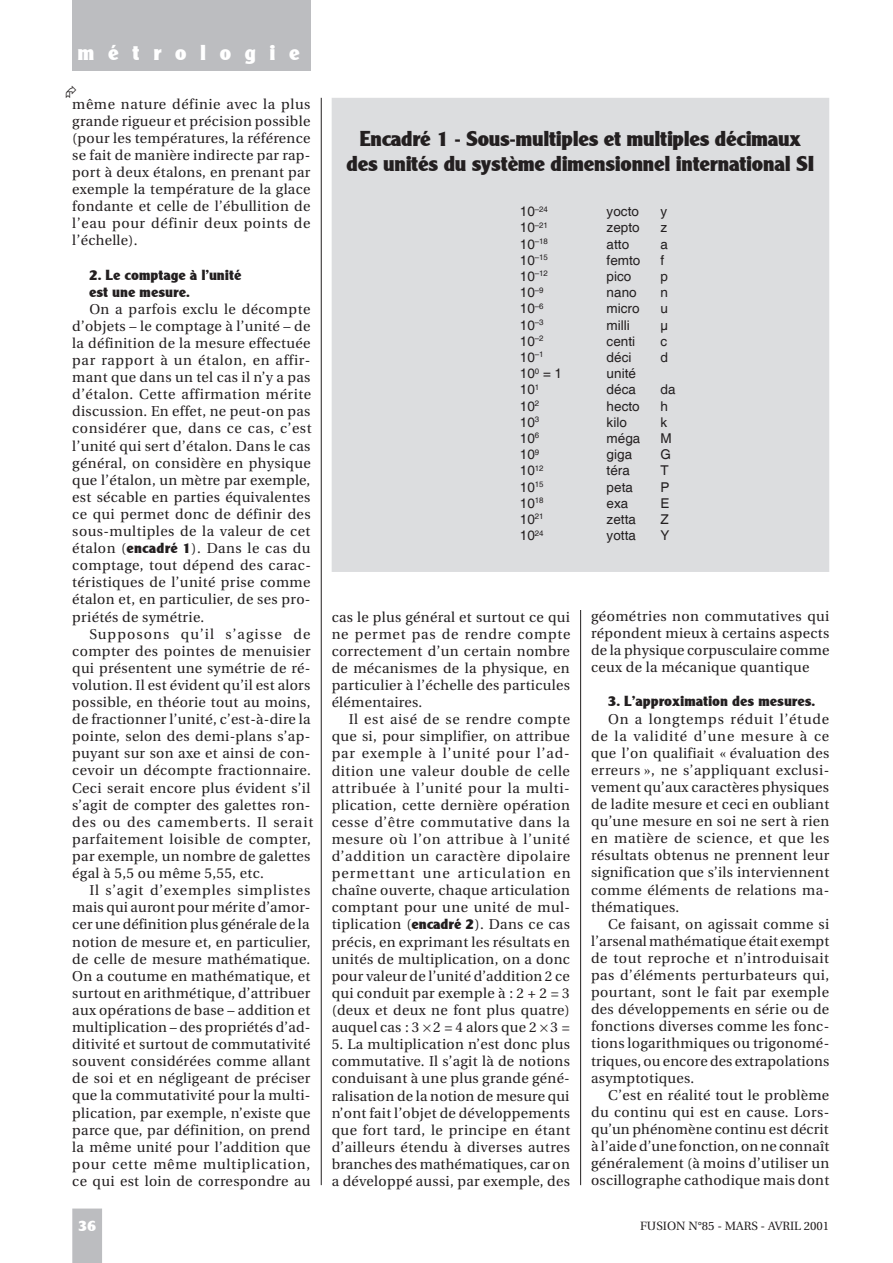
<style>
.page{position:relative;width:893px;height:1263px;background:#fff}
.page>*{position:absolute;margin:0;border:0;box-sizing:border-box;transform-origin:0 0}
.t1{font:21px/25.2px "Clear Black DB Normal";color:#231f20;text-align:center}
.t2{font:21px "Clear Black DB Normal";letter-spacing:.665em;color:#fff}
.t3{font:15px "Clear Black DB Normal";color:#fff}
.t4{font:14.25px/17.1px "Utopia";letter-spacing:.02em;color:#231f20;text-align:justify}
.t5{font:14.25px/17.1px "Clear Black DB Normal";letter-spacing:.02em;color:#231f20}
.t6{font:13.5px "Helvetica";color:#231f20}
.t7{font:12px "Utopia";color:#231f20}
.t8{font:7.8px "Helvetica";color:#231f20}
.s1{font-family:"Clear Black DB Normal"}
.s2{font-size:13.5px}
</style>
<div class="page">
<div style="left:72px;top:0;width:238px;height:71px;background:#bcbdc0"></div>
<hr style="left:321px;top:98px;width:1px;height:1087px;background:#231f20">
<hr style="left:580px;top:98px;width:1px;height:1087px;background:#231f20">
<div style="left:72px;top:1208px;width:30px;height:55px;background:#bcbdc0"></div>
<div style="left:538px;top:76px;width:80px;height:534px;background:#fff"></div>
<div style="left:332px;top:99px;width:496px;height:472px;background:#dcdddf"></div>
<div style="left:332px;top:98px;width:497px;height:474px;border:2px solid #dcdddf"></div>
<h1 class="t2" style="left:78px;top:40px;width:223px">métrologie</h1>
<p class="t4" style="left:72px;top:95px;width:240px">même nature définie avec la plus grande rigueur et précision possible (pour les températures, la référence se fait de manière indirecte par rap&shy;port à deux étalons, en prenant par exemple la température de la glace fondante et celle de l’ébullition de l’eau pour définir deux points de l’échelle).</p>
<p class="t5" style="left:89px;top:266px;width:154px">2. Le comptage à l’unité est une mesure.</p>
<p class="t4" style="left:72px;top:301px;width:241px;text-indent:17px">On a parfois exclu le décompte d’objets – le comptage à l’unité – de la définition de la mesure effectuée par rapport à un étalon, en affir&shy;mant que dans un tel cas il n’y a pas d’étalon. Cette affirmation mérite discussion. En effet, ne peut-on pas considérer que, dans ce cas, c’est l’unité qui sert d’étalon. Dans le cas général, on considère en physique que l’étalon, un mètre par exemple, est sécable en parties équivalentes ce qui permet donc de définir des sous-multiples de la valeur de cet étalon (<span class="s1">encadré 1</span>). Dans le cas du comptage, tout dépend des carac&shy;téristiques de l’unité prise comme étalon et, en particulier, de ses pro&shy;priétés de symétrie.</p>
<p class="t4" style="left:72px;top:625px;width:242px;text-align:left;text-indent:17px">Supposons qu’il s’agisse de compter des pointes de menuisier qui présentent une symétrie de ré&shy;volution. Il est évident qu’il est alors possible, en théorie tout au moins, de fractionner l’unité, c’est-à-dire la pointe, selon des demi-plans s’ap&shy;puyant sur son axe et ainsi de con&shy;cevoir un décompte fractionnaire.<br>Ceci serait encore plus évident s’il s’agit de compter des galettes ron&shy;des ou des camemberts. Il serait parfaitement loisible de compter, par exemple, un nombre de galettes égal à 5,5 ou même 5,55, etc.</p>
<p class="t4" style="left:72px;top:882px;width:240px;text-indent:17px">Il s’agit d’exemples simplistes mais qui auront pour mérite d’amor&shy;cer une définition plus générale de la notion de mesure et, en particulier, de celle de mesure mathématique.<br>On a coutume en mathématique, et surtout en arithmétique, d’attribuer aux opérations de base – addition et multiplication – des propriétés d’ad&shy;ditivité et surtout de commutativité souvent considérées comme allant de soi et en négligeant de préciser que la commutativité pour la multi&shy;plication, par exemple, n’existe que parce que, par définition, on prend la même unité pour l’addition que pour cette même multiplication, ce qui est loin de correspondre au</p>
<h1 class="t1" style="left:347px;top:126px;width:469px">Encadré 1 - Sous-multiples et multiples décimaux des unités du système dimensionnel international SI</h1>
<p class="t8" style="left:520px;top:204px;width:30px"><span class="s2">10</span>–24</p>
<p class="t6" style="left:607px;top:204px;width:34px">yocto</p>
<p class="t6" style="left:661px;top:204px;width:8px">y</p>
<p class="t8" style="left:520px;top:221px;width:30px"><span class="s2">10</span>–21</p>
<p class="t6" style="left:607px;top:220px;width:35px">zepto</p>
<p class="t6" style="left:661px;top:220px;width:8px">z</p>
<p class="t8" style="left:520px;top:237px;width:30px"><span class="s2">10</span>–18</p>
<p class="t6" style="left:607px;top:236px;width:24px">atto</p>
<p class="t6" style="left:661px;top:236px;width:9px">a</p>
<p class="t8" style="left:520px;top:253px;width:30px"><span class="s2">10</span>–15</p>
<p class="t6" style="left:607px;top:252px;width:35px">femto</p>
<p class="t6" style="left:661px;top:252px;width:5px">f</p>
<p class="t8" style="left:520px;top:269px;width:30px"><span class="s2">10</span>–12</p>
<p class="t6" style="left:607px;top:268px;width:26px">pico</p>
<p class="t6" style="left:661px;top:268px;width:9px">p</p>
<p class="t6" style="left:520px;top:285px;width:25px">10<sup>–9</sup></p>
<p class="t6" style="left:607px;top:285px;width:32px">nano</p>
<p class="t6" style="left:661px;top:285px;width:9px">n</p>
<p class="t6" style="left:520px;top:301px;width:25px">10<sup>–6</sup></p>
<p class="t6" style="left:607px;top:301px;width:34px">micro</p>
<p class="t6" style="left:661px;top:301px;width:9px">u</p>
<p class="t6" style="left:520px;top:317px;width:25px">10<sup>–3</sup></p>
<p class="t6" style="left:607px;top:317px;width:25px">milli</p>
<p class="t6" style="left:661px;top:317px;width:9px">µ</p>
<p class="t6" style="left:520px;top:333px;width:25px">10<sup>–2</sup></p>
<p class="t6" style="left:607px;top:333px;width:30px">centi</p>
<p class="t6" style="left:661px;top:333px;width:8px">c</p>
<p class="t6" style="left:520px;top:349px;width:25px">10<sup>–1</sup></p>
<p class="t6" style="left:607px;top:349px;width:26px">déci</p>
<p class="t6" style="left:661px;top:349px;width:9px">d</p>
<p class="t6" style="left:520px;top:366px;width:44px">10<sup>0</sup> = 1</p>
<p class="t6" style="left:607px;top:366px;width:31px">unité</p>
<p class="t6" style="left:520px;top:382px;width:21px">10<sup>1</sup></p>
<p class="t6" style="left:607px;top:382px;width:31px">déca</p>
<p class="t6" style="left:661px;top:382px;width:17px">da</p>
<p class="t6" style="left:520px;top:398px;width:21px">10<sup>2</sup></p>
<p class="t6" style="left:607px;top:398px;width:35px">hecto</p>
<p class="t6" style="left:661px;top:398px;width:9px">h</p>
<p class="t6" style="left:520px;top:414px;width:21px">10<sup>3</sup></p>
<p class="t6" style="left:607px;top:414px;width:22px">kilo</p>
<p class="t6" style="left:661px;top:414px;width:8px">k</p>
<p class="t6" style="left:520px;top:430px;width:21px">10<sup>6</sup></p>
<p class="t6" style="left:607px;top:430px;width:35px">méga</p>
<p class="t6" style="left:661px;top:430px;width:13px">M</p>
<p class="t6" style="left:520px;top:447px;width:21px">10<sup>9</sup></p>
<p class="t6" style="left:607px;top:447px;width:27px">giga</p>
<p class="t6" style="left:661px;top:447px;width:12px">G</p>
<p class="t6" style="left:520px;top:463px;width:25px">10<sup>12</sup></p>
<p class="t6" style="left:607px;top:463px;width:25px">téra</p>
<p class="t6" style="left:661px;top:463px;width:10px">T</p>
<p class="t6" style="left:520px;top:479px;width:25px">10<sup>15</sup></p>
<p class="t6" style="left:607px;top:479px;width:28px">peta</p>
<p class="t6" style="left:661px;top:479px;width:11px">P</p>
<p class="t6" style="left:520px;top:495px;width:25px">10<sup>18</sup></p>
<p class="t6" style="left:607px;top:495px;width:23px">exa</p>
<p class="t6" style="left:661px;top:495px;width:11px">E</p>
<p class="t6" style="left:520px;top:511px;width:25px">10<sup>21</sup></p>
<p class="t6" style="left:607px;top:511px;width:31px">zetta</p>
<p class="t6" style="left:661px;top:511px;width:10px">Z</p>
<p class="t6" style="left:520px;top:528px;width:25px">10<sup>24</sup></p>
<p class="t6" style="left:607px;top:528px;width:31px">yotta</p>
<p class="t6" style="left:661px;top:528px;width:11px">Y</p>
<p class="t4" style="left:332px;top:608px;width:240px">cas le plus général et surtout ce qui ne permet pas de rendre compte correctement d’un certain nombre de mécanismes de la physique, en particulier à l’échelle des particules élémentaires.</p>
<p class="t4" style="left:332px;top:711px;width:240px;text-indent:17px">Il est aisé de se rendre compte que si, pour simplifier, on attribue par exemple à l’unité pour l’ad&shy;dition une valeur double de celle attribuée à l’unité pour la multi&shy;plication, cette dernière opération cesse d’être commutative dans la mesure où l’on attribue à l’unité d’addition un caractère dipolaire permettant une articulation en chaîne ouverte, chaque articulation comptant pour une unité de mul&shy;tiplication (<span class="s1">encadré 2</span>). Dans ce cas précis, en exprimant les résultats en unités de multiplication, on a donc pour valeur de l’unité d’addition 2 ce qui conduit par exemple à : 2 + 2 = 3 (deux et deux ne font plus quatre) auquel cas : 3 2 = 4 alors que 2 3 =</p>
<p class="t4" style="left:332px;top:1036px;width:240px">5. La multiplication n’est donc plus commutative. Il s’agit là de notions conduisant à une plus grande géné&shy;ralisation de la notion de mesure qui n’ont fait l’objet de développements que fort tard, le principe en étant d’ailleurs étendu à diverses autres branches des mathématiques, car on a développé aussi, par exemple, des</p>
<p class="t4" style="left:591px;top:608px;width:240px">géométries non commutatives qui répondent mieux à certains aspects de la physique corpusculaire comme ceux de la mécanique quantique</p>
<p class="t5" style="left:608px;top:693px;width:209px">3. L’approximation des mesures.</p>
<p class="t4" style="left:591px;top:710px;width:240px;text-indent:17px">On a longtemps réduit l’étude de la validité d’une mesure à ce que l’on qualifiait « évaluation des erreurs », ne s’appliquant exclusi&shy;vement qu’aux caractères physiques de ladite mesure et ceci en oubliant qu’une mesure en soi ne sert à rien en matière de science, et que les résultats obtenus ne prennent leur signification que s’ils interviennent comme éléments de relations ma&shy;thématiques.</p>
<p class="t4" style="left:591px;top:916px;width:240px;text-indent:17px">Ce faisant, on agissait comme si l’arsenal mathématique était exempt de tout reproche et n’introduisait pas d’éléments perturbateurs qui, pourtant, sont le fait par exemple des développements en série ou de fonctions diverses comme les fonc&shy;tions logarithmiques ou trigonomé&shy;triques, ou encore des extrapolations asymptotiques.</p>
<p class="t4" style="left:591px;top:1087px;width:240px;text-indent:17px">C’est en réalité tout le problème du continu qui est en cause. Lors&shy;qu’un phénomène continu est décrit à l’aide d’une fonction, on ne connaît généralement (à moins d’utiliser un oscillographe cathodique mais dont</p>
<p class="t3" style="left:78px;top:1217px;width:19px">36</p>
<p class="t7" style="left:640px;top:1219px;width:191px">FUSION N°85 - MARS - AVRIL 2001</p>
</div>
